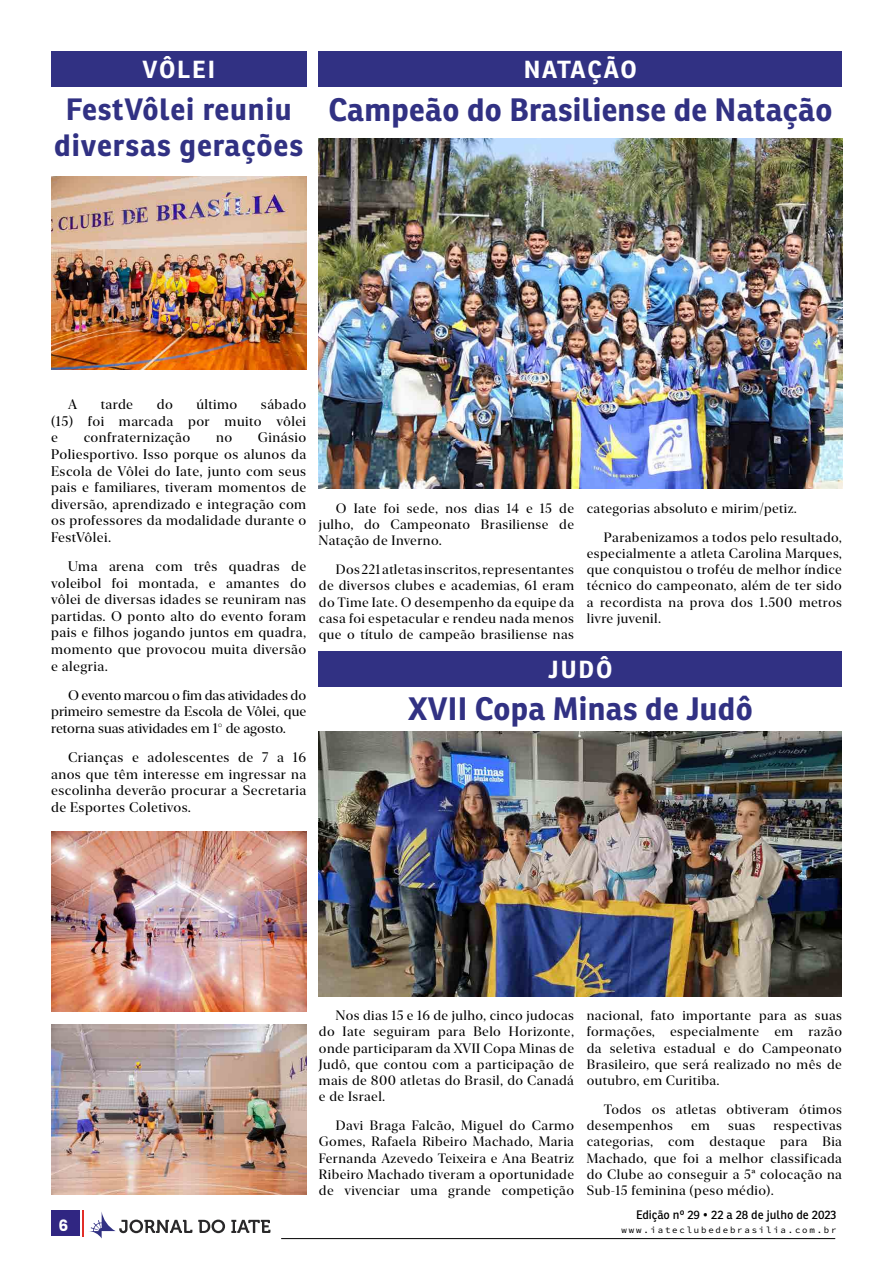
<style>
.page{position:relative;width:893px;height:1263px;background:#fff}
.page>*{position:absolute;margin:0;border:0;box-sizing:border-box;transform-origin:0 0}
.t1{font:700 31.5px "Ronnia";letter-spacing:.01em;color:#313183}
.t2{font:700 30px/36px "Ronnia";letter-spacing:.03em;color:#313183;text-align:center}
.t3{font:700 24px "Ronnia";letter-spacing:.08em;color:#fff}
.t4{font:700 15.6px "Poppins";color:#fff}
.t5{font:13.8px/16.5px "New York Extra Large";letter-spacing:.03em;color:#000;text-align:justify}
.t6{font:13.5px/16.2px "New York Extra Large";letter-spacing:.03em;color:#000;text-align:justify}
.t7{font:12px "Ronnia";color:#000}
.t8{font:9px "Source Code Variable";letter-spacing:.2em;color:#000}
</style>
<div class="page">
<div style="left:51px;top:1210px;width:28px;height:25px;background:#302682"></div>
<svg style="left:83px;top:1210px;width:187px;height:28px"></svg>
<hr style="left:281px;top:1238px;width:554px;height:1px;background:#000">
<div style="left:319px;top:51px;width:523px;height:36px;background:#313183"></div>
<div style="left:319px;top:651px;width:523px;height:36px;background:#313183"></div>
<img style="left:319px;top:138px;width:523px;height:351px">
<img style="left:319px;top:732px;width:523px;height:264px">
<div style="left:51px;top:51px;width:255px;height:36px;background:#313183"></div>
<img style="left:51px;top:177px;width:255px;height:192px">
<img style="left:51px;top:831px;width:255px;height:180px">
<img style="left:51px;top:1025px;width:255px;height:170px">
<h3 class="t3" style="left:142px;top:54px;width:74px">VÔLEI</h3>
<h2 class="t2" style="left:54px;top:91px;width:250px">FestVôlei reuniu diversas gerações</h2>
<h3 class="t3" style="left:524px;top:54px;width:115px">NATAÇÃO</h3>
<h1 class="t1" style="left:328px;top:90px;width:505px">Campeão do Brasiliense de Natação</h1>
<p class="t5" style="left:51px;top:396px;width:257px;text-indent:210px">sábado (15) foi marcada por muito vôlei e</p>
<p class="t5" style="left:68px;top:396px;width:11px">A</p>
<p class="t5" style="left:101px;top:396px;width:34px">tarde</p>
<p class="t5" style="left:157px;top:396px;width:18px">do</p>
<p class="t5" style="left:196px;top:396px;width:43px">último</p>
<p class="t5" style="left:84px;top:429px;width:108px">confraternização</p>
<p class="t5" style="left:216px;top:429px;width:18px">no</p>
<p class="t5" style="left:51px;top:429px;width:257px;text-indent:207px">Ginásio Poliesportivo. Isso porque os alunos da Escola de Vôlei do Iate, junto com seus pais e familiares, tiveram momentos de diversão, aprendizado e integração com os professores da modalidade durante o FestVôlei.</p>
<p class="t5" style="left:51px;top:558px;width:257px;text-indent:17px">Uma arena com três quadras de voleibol foi montada, e amantes do vôlei de diversas idades se reuniram nas partidas. O ponto alto do evento foram pais e filhos jogando juntos em quadra, momento que provocou muita diversão e alegria.</p>
<p class="t5" style="left:51px;top:687px;width:257px;text-indent:17px">O evento marcou o fim das atividades do primeiro semestre da Escola de Vôlei, que retorna suas atividades em 1° de agosto.</p>
<p class="t5" style="left:51px;top:749px;width:257px;text-indent:17px">Crianças e adolescentes de 7 a 16 anos que têm interesse em ingressar na escolinha deverão procurar a Secretaria de Esportes Coletivos.</p>
<p class="t6" style="left:319px;top:500px;width:257px;text-indent:17px">O Iate foi sede, nos dias 14 e 15 de julho, do Campeonato Brasiliense de Natação de Inverno.</p>
<p class="t6" style="left:319px;top:561px;width:257px;text-indent:17px">Dos 221 atletas inscritos, representantes de diversos clubes e academias, 61 eram do Time Iate. O desempenho da equipe da casa foi espetacular e rendeu nada menos que o título de campeão brasiliense nas</p>
<p class="t6" style="left:604px;top:494px;width:240px;line-height:29px;text-indent:-17px">categorias absoluto e mirim/petiz.<br>Parabenizamos a todos pelo resultado,</p>
<p class="t6" style="left:587px;top:545px;width:257px">especialmente a atleta Carolina Marques, que conquistou o troféu de melhor índice técnico do campeonato, além de ter sido a recordista na prova dos 1.500 metros livre juvenil.</p>
<h3 class="t3" style="left:548px;top:654px;width:66px">JUDÔ</h3>
<h1 class="t1" style="left:408px;top:689px;width:346px">XVII Copa Minas de Judô</h1>
<p class="t6" style="left:319px;top:1007px;width:257px;text-indent:17px">Nos dias 15 e 16 de julho, cinco judocas do Iate seguiram para Belo Horizonte, onde participaram da XVII Copa Minas de Judô, que contou com a participação de mais de 800 atletas do Brasil, do Canadá e de Israel.</p>
<p class="t6" style="left:319px;top:1117px;width:257px;text-indent:17px">Davi Braga Falcão, Miguel do Carmo Gomes, Rafaela Ribeiro Machado, Maria Fernanda Azevedo Teixeira e Ana Beatriz Ribeiro Machado tiveram a oportunidade de vivenciar uma grande competição</p>
<p class="t6" style="left:587px;top:1007px;width:257px">nacional, fato importante para as suas formações, especialmente em razão da seletiva estadual e do Campeonato Brasileiro, que será realizado no mês de outubro, em Curitiba.</p>
<p class="t6" style="left:587px;top:1101px;width:257px;text-indent:17px">Todos os atletas obtiveram ótimos desempenhos</p>
<p class="t6" style="left:587px;top:1117px;width:257px;text-indent:187px">respectivas categorias, com destaque para Bia Machado, que foi a melhor classificada do Clube ao conseguir a 5ª colocação na Sub-15 feminina (peso médio).</p>
<p class="t6" style="left:691px;top:1117px;width:20px">em</p>
<p class="t6" style="left:728px;top:1117px;width:29px">suas</p>
<p class="t7" style="left:636px;top:1207px;width:202px">Edição nº 29 • 22 a 28 de julho de 2023</p>
<p class="t4" style="left:58px;top:1217px;width:11px">6</p>
<p class="t8" style="left:622px;top:1224px;width:216px">www.iateclubedebrasilia.com.br</p>
</div>
